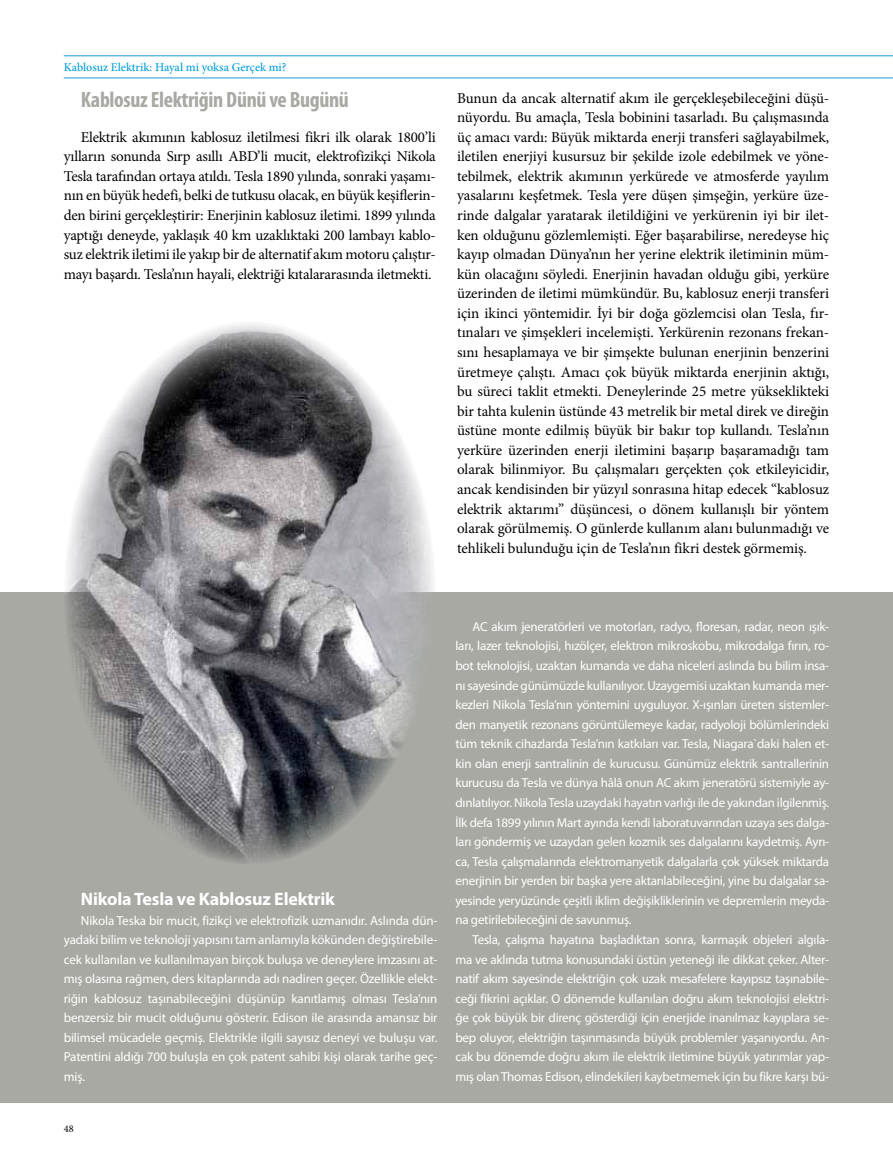
<style>
.page{position:relative;width:893px;height:1170px;background:#fff}
.page>*{position:absolute;margin:0;border:0;box-sizing:border-box;transform-origin:0 0}
.t1{font:700 condensed 22.2px "Myriad Pro";letter-spacing:-.015em;color:#a8a9a3}
.t2{font:700 18px "Myriad Pro";letter-spacing:-.01em;color:#fff}
.t3{font:15px/19.5px "Minion Pro";letter-spacing:-.01em;color:#000;text-align:justify}
.t4{font:13.05px/19.5px "Myriad Pro";letter-spacing:-.02em;color:#fff;text-align:justify}
.t5{font:500 12px "Minion Pro";color:#009edb}
.t6{font:10.35px "Minion Pro";color:#000}
</style>
<div class="page">
<hr style="left:64px;top:78px;width:829px;height:1px;background:#1c9ad6">
<hr style="left:64px;top:56px;width:829px;height:1px;background:#1c9ad6">
<div style="left:0;top:592px;width:893px;height:511px;background:#a8a9a3"></div>
<img style="left:65px;top:323px;width:369px;height:540px">
<p class="t5" style="left:64px;top:59px;width:224px">Kablosuz Elektrik: Hayal mi yoksa Gerçek mi?</p>
<h1 class="t1" style="left:81px;top:86px;width:270px">Kablosuz Elektriğin Dünü ve Bugünü</h1>
<p class="t3" style="left:64px;top:127px;width:374px;text-indent:17px">Elektrik akımının kablosuz iletilmesi fikri ilk olarak 1800’li yılların sonunda Sırp asıllı ABD’li mucit, elektrofizikçi Nikola Tesla tarafından ortaya atıldı. Tesla 1890 yılında, sonraki yaşamı&shy;nın en büyük hedefi, belki de tutkusu olacak, en büyük keşiflerin&shy;den birini gerçekleştirir: Enerjinin kablosuz iletimi. 1899 yılında yaptığı deneyde, yaklaşık 40 km uzaklıktaki 200 lambayı kablo&shy;suz elektrik iletimi ile yakıp bir de alternatif akım motoru çalıştır&shy;mayı başardı. Tesla’nın hayali, elektriği kıtalararasında iletmekti.</p>
<p class="t3" style="left:457px;top:88px;width:374px">Bunun da ancak alternatif akım ile gerçekleşebileceğini düşü&shy;nüyordu. Bu amaçla, Tesla bobinini tasarladı. Bu çalışmasında üç amacı vardı: Büyük miktarda enerji transferi sağlayabilmek, iletilen enerjiyi kusursuz bir şekilde izole edebilmek ve yöne&shy;tebilmek, elektrik akımının yerkürede ve atmosferde yayılım yasalarını keşfetmek. Tesla yere düşen şimşeğin, yerküre üze&shy;rinde dalgalar yaratarak iletildiğini ve yerkürenin iyi bir ilet&shy;ken olduğunu gözlemlemişti. Eğer başarabilirse, neredeyse hiç kayıp olmadan Dünya’nın her yerine elektrik iletiminin müm&shy;kün olacağını söyledi. Enerjinin havadan olduğu gibi, yerküre üzerinden de iletimi mümkündür. Bu, kablosuz enerji transferi için ikinci yöntemidir. İyi bir doğa gözlemcisi olan Tesla, fır&shy;tınaları ve şimşekleri incelemişti. Yerkürenin rezonans frekan&shy;sını hesaplamaya ve bir şimşekte bulunan enerjinin benzerini üretmeye çalıştı. Amacı çok büyük miktarda enerjinin aktığı, bu süreci taklit etmekti. Deneylerinde 25 metre yükseklikteki bir tahta kulenin üstünde 43 metrelik bir metal direk ve direğin üstüne monte edilmiş büyük bir bakır top kullandı. Tesla’nın yerküre üzerinden enerji iletimini başarıp başaramadığı tam olarak bilinmiyor. Bu çalışmaları gerçekten çok etkileyicidir, ancak kendisinden bir yüzyıl sonrasına hitap edecek “kablosuz elektrik aktarımı” düşüncesi, o dönem kullanışlı bir yöntem olarak görülmemiş. O günlerde kullanım alanı bulunmadığı ve tehlikeli bulunduğu için de Tesla’nın fikri destek görmemiş.</p>
<h2 class="t2" style="left:81px;top:887px;width:256px">Nikola Tesla ve Kablosuz Elektrik</h2>
<p class="t4" style="left:64px;top:910px;width:375px;text-indent:17px">Nikola Teska bir mucit, fizikçi ve elektrofizik uzmanıdır. Aslında dün&shy;yadaki bilim ve teknoloji yapısını tam anlamıyla kökünden değiştirebile&shy;cek kullanılan ve kullanılmayan birçok buluşa ve deneylere imzasını at&shy;mış olasına rağmen, ders kitaplarında adı nadiren geçer. Özellikle elekt&shy;riğin kablosuz taşınabileceğini düşünüp kanıtlamış olması Tesla’nın benzersiz bir mucit olduğunu gösterir. Edison ile arasında amansız bir bilimsel mücadele geçmiş. Elektrikle ilgili sayısız deneyi ve buluşu var.<br>Patentini aldığı 700 buluşla en çok patent sahibi kişi olarak tarihe geç&shy;miş.</p>
<p class="t6" style="left:64px;top:1121px;width:11px">48</p>
<p class="t4" style="left:455px;top:616px;width:375px;text-indent:17px">AC akım jeneratörleri ve motorları, radyo, floresan, radar, neon ışık&shy;ları, lazer teknolojisi, hızölçer, elektron mikroskobu, mikrodalga fırın, ro&shy;bot teknolojisi, uzaktan kumanda ve daha niceleri aslında bu bilim insa&shy;nı sayesinde günümüzde kullanılıyor. Uzaygemisi uzaktan kumanda mer&shy;kezleri Nikola Tesla’nın yöntemini uyguluyor. X-ışınları üreten sistemler&shy;den manyetik rezonans görüntülemeye kadar, radyoloji bölümlerindeki tüm teknik cihazlarda Tesla’nın katkıları var. Tesla, Niagara`daki halen et&shy;kin olan enerji santralinin de kurucusu. Günümüz elektrik santrallerinin kurucusu da Tesla ve dünya hâlâ onun AC akım jeneratörü sistemiyle ay&shy;dınlatılıyor. Nikola Tesla uzaydaki hayatın varlığı ile de yakından ilgilenmiş.<br>İlk defa 1899 yılının Mart ayında kendi laboratuvarından uzaya ses dalga&shy;ları göndermiş ve uzaydan gelen kozmik ses dalgalarını kaydetmiş. Ayrı&shy;ca, Tesla çalışmalarında elektromanyetik dalgalarla çok yüksek miktarda enerjinin bir yerden bir başka yere aktarılabileceğini, yine bu dalgalar sa&shy;yesinde yeryüzünde çeşitli iklim değişikliklerinin ve depremlerin meyda&shy;na getirilebileceğini de savunmuş.</p>
<p class="t4" style="left:455px;top:929px;width:375px;text-indent:17px">Tesla, çalışma hayatına başladıktan sonra, karmaşık objeleri algıla&shy;ma ve aklında tutma konusundaki üstün yeteneği ile dikkat çeker. Alter&shy;natif akım sayesinde elektriğin çok uzak mesafelere kayıpsız taşınabile&shy;ceği fikrini açıklar. O dönemde kullanılan doğru akım teknolojisi elektri&shy;ğe çok büyük bir direnç gösterdiği için enerjide inanılmaz kayıplara se&shy;bep oluyor, elektriğin taşınmasında büyük problemler yaşanıyordu. An&shy;cak bu dönemde doğru akım ile elektrik iletimine büyük yatırımlar yap&shy;mış olan Thomas Edison, elindekileri kaybetmemek için bu fikre karşı bü-</p>
</div>
